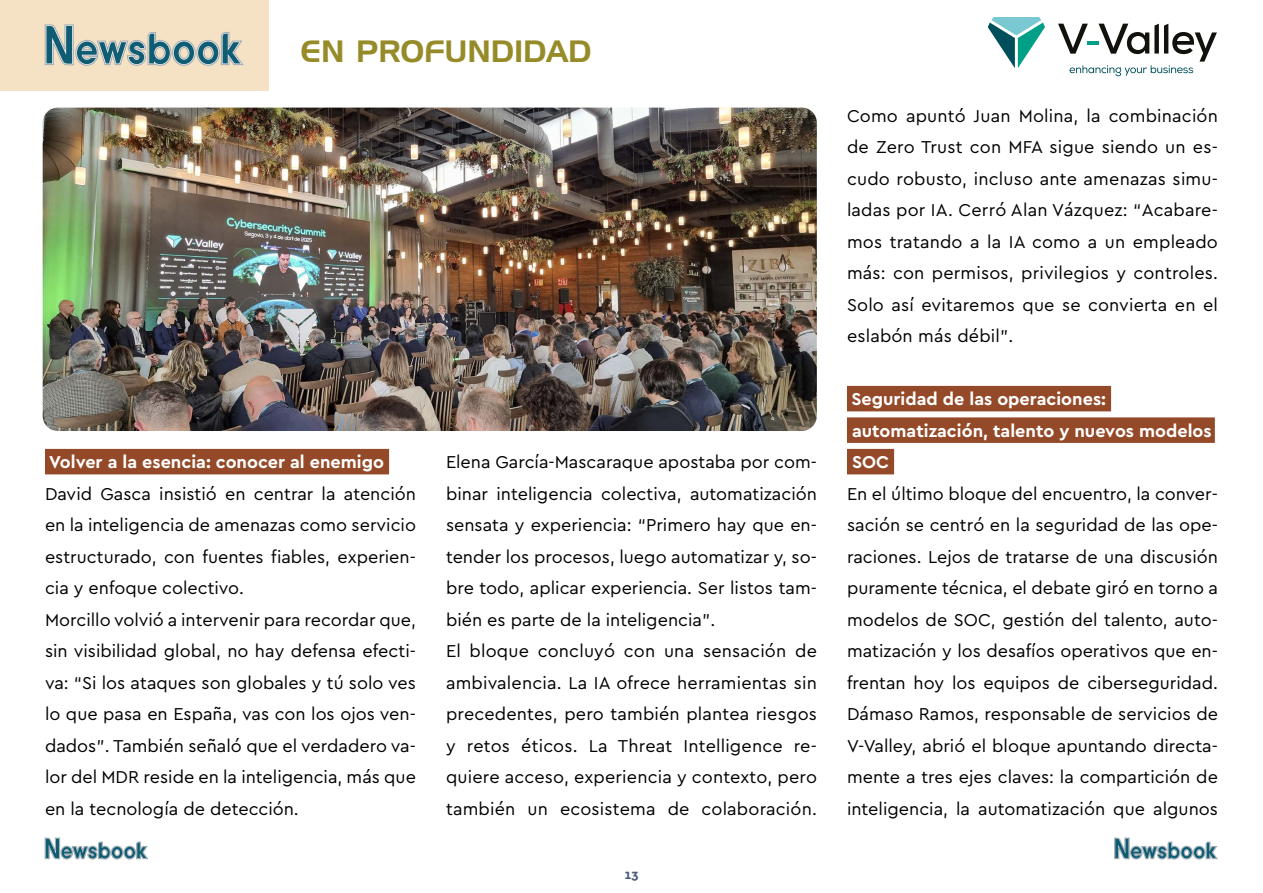
<style>
.page{position:relative;width:1263px;height:893px;background:#fff}
.page>*{position:absolute;margin:0;border:0;box-sizing:border-box;transform-origin:0 0}
.t1{font:30px "Handel Gothic";color:#968b28}
.t2{font:18px/31.5px "Cera Pro";color:#000}
.t3{font:700 18px/31.5px "Cera Pro";color:#fff}
.t4{font:700 13.5px "Cera Pro";color:#4d5d79}
</style>
<div class="page">
<div style="left:0;top:0;width:268px;height:90px;background:#f5e1c3"></div>
<svg style="left:45px;top:25px;width:198px;height:41px"></svg>
<svg style="left:45px;top:838px;width:103px;height:21px"></svg>
<svg style="left:1114px;top:838px;width:103px;height:21px"></svg>
<svg style="left:1058px;top:24px;width:159px;height:52px"></svg>
<svg style="left:988px;top:17px;width:57px;height:51px"></svg>
<div style="left:45px;top:449px;width:344px;height:25px;background:#944a28"></div>
<div style="left:847px;top:386px;width:264px;height:25px;background:#944a28"></div>
<div style="left:847px;top:417px;width:368px;height:26px;background:#944a28"></div>
<div style="left:847px;top:449px;width:47px;height:25px;background:#944a28"></div>
<img style="left:43px;top:108px;width:774px;height:323px">
<h1 class="t1" style="left:301px;top:37px;width:292px">EN PROFUNDIDAD</h1>
<p class="t3" style="left:49px;top:445px;width:336px">Volver a la esencia: conocer al enemigo</p>
<p class="t2" style="left:45px;top:477px;width:372px">David Gasca insistió en centrar la atención en la inteligencia de amenazas como servicio estructurado, con fuentes fiables, experien&shy;cia y enfoque colectivo.<br>Morcillo volvió a intervenir para recordar que, sin visibilidad global, no hay defensa efecti&shy;va: “Si los ataques son globales y tú solo ves lo que pasa en España, vas con los ojos ven&shy;dados”. También señaló que el verdadero va&shy;lor del MDR reside en la inteligencia, más que en la tecnología de detección.</p>
<p class="t2" style="left:446px;top:445px;width:372px">Elena García-Mascaraque apostaba por com&shy;binar inteligencia colectiva, automatización sensata y experiencia: “Primero hay que en&shy;tender los procesos, luego automatizar y, so&shy;bre todo, aplicar experiencia. Ser listos tam&shy;bién es parte de la inteligencia”.<br>El bloque concluyó con una sensación de ambivalencia. La IA ofrece herramientas sin precedentes, pero también plantea riesgos y retos éticos. La Threat Intelligence re&shy;quiere acceso, experiencia y contexto, pero también un ecosistema de colaboración.</p>
<p class="t4" style="left:624px;top:865px;width:16px">13</p>
<p class="t2" style="left:847px;top:99px;width:372px;text-align:justify">Como apuntó Juan Molina, la combinación de Zero Trust con MFA sigue siendo un es&shy;cudo robusto, incluso ante amenazas simu&shy;ladas por IA. Cerró Alan Vázquez: “Acabare&shy;mos tratando a la IA como a un empleado más: con permisos, privilegios y controles.<br>Solo así evitaremos que se convierta en el eslabón más débil”.</p>
<p class="t3" style="left:851px;top:382px;width:362px">Seguridad de las operaciones: automatización, talento y nuevos modelos<br>SOC</p>
<p class="t2" style="left:847px;top:477px;width:372px;text-align:justify">En el último bloque del encuentro, la conver&shy;sación se centró en la seguridad de las ope&shy;raciones. Lejos de tratarse de una discusión puramente técnica, el debate giró en torno a modelos de SOC, gestión del talento, auto&shy;matización y los desafíos operativos que en&shy;frentan hoy los equipos de ciberseguridad.<br>Dámaso Ramos, responsable de servicios de V-Valley, abrió el bloque apuntando directa&shy;mente a tres ejes claves: la compartición de inteligencia, la automatización que algunos</p>
</div>
